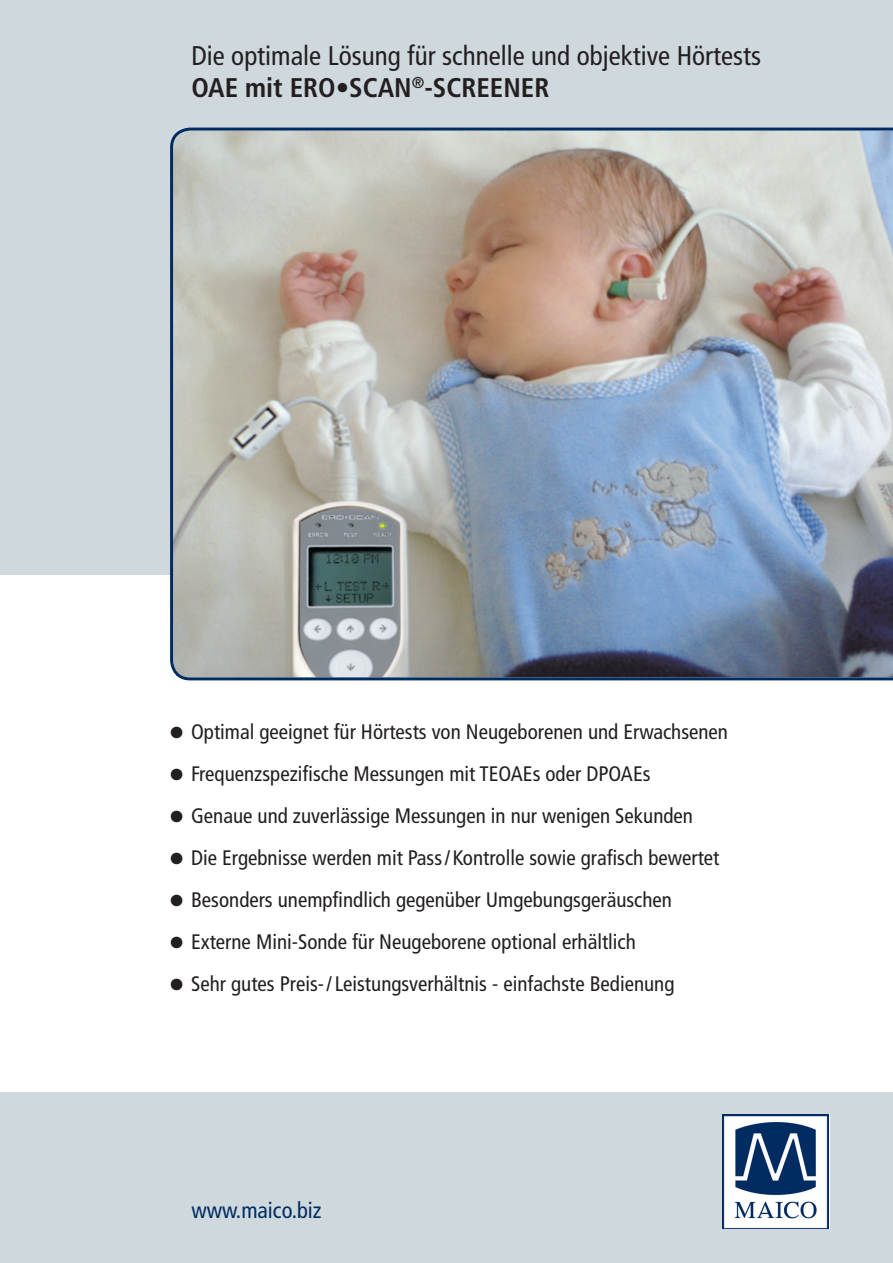
<style>
.page{position:relative;width:893px;height:1263px;background:#fff}
.page>*{position:absolute;margin:0;border:0;box-sizing:border-box;transform-origin:0 0}
.t1{font:condensed 33px/42px "Frutiger LT";color:#231f20;text-align:justify}
.t2{font:condensed 27px/32.4px "Frutiger LT";color:#231f20}
.t3{font:condensed 22.5px "Frutiger LT";color:#002c62}
.t4{font:condensed 21px "Frutiger LT";color:#231f20}
.s1{font-weight:700}
</style>
<div class="page">
<div style="left:0;top:0;width:893px;height:574px;background:#cfd8dd"></div>
<img style="left:170px;top:128px;width:723px;height:552px">
<div style="left:0;top:1093px;width:893px;height:170px;background:#cfd8dd"></div>
<img style="left:723px;top:1114px;width:106px;height:115px">
<p class="t2" style="left:191px;top:40px;width:571px">Die optimale Lösung für schnelle und objektive Hörtests<br><span class="s1">OAE mit ERO•SCAN</span><sup>®</sup><span class="s1">-SCREENER</span></p>
<p class="t4" style="left:170px;top:720px;width:559px">• Optimal geeignet für Hörtests von Neugeborenen und Erwachsenen</p>
<p class="t4" style="left:170px;top:762px;width:482px">• Frequenzspezifische Messungen mit TEOAEs oder DPOAEs</p>
<p class="t4" style="left:170px;top:804px;width:524px">• Genaue und zuverlässige Messungen in nur wenigen Sekunden</p>
<p class="t4" style="left:170px;top:846px;width:551px">• Die Ergebnisse werden mit Pass/Kontrolle sowie grafisch bewertet</p>
<p class="t4" style="left:170px;top:888px;width:503px">• Besonders unempfindlich gegenüber Umgebungsgeräuschen</p>
<p class="t4" style="left:170px;top:930px;width:467px">• Externe Mini-Sonde für Neugeborene optional erhältlich</p>
<p class="t4" style="left:170px;top:972px;width:506px">• Sehr gutes Preis-/ Leistungsverhältnis - einfachste Bedienung</p>
<h1 class="t1" style="left:169px;top:711px;width:18px">• • • • • • •</h1>
<p class="t3" style="left:191px;top:1196px;width:132px">www.maico.biz</p>
</div>
